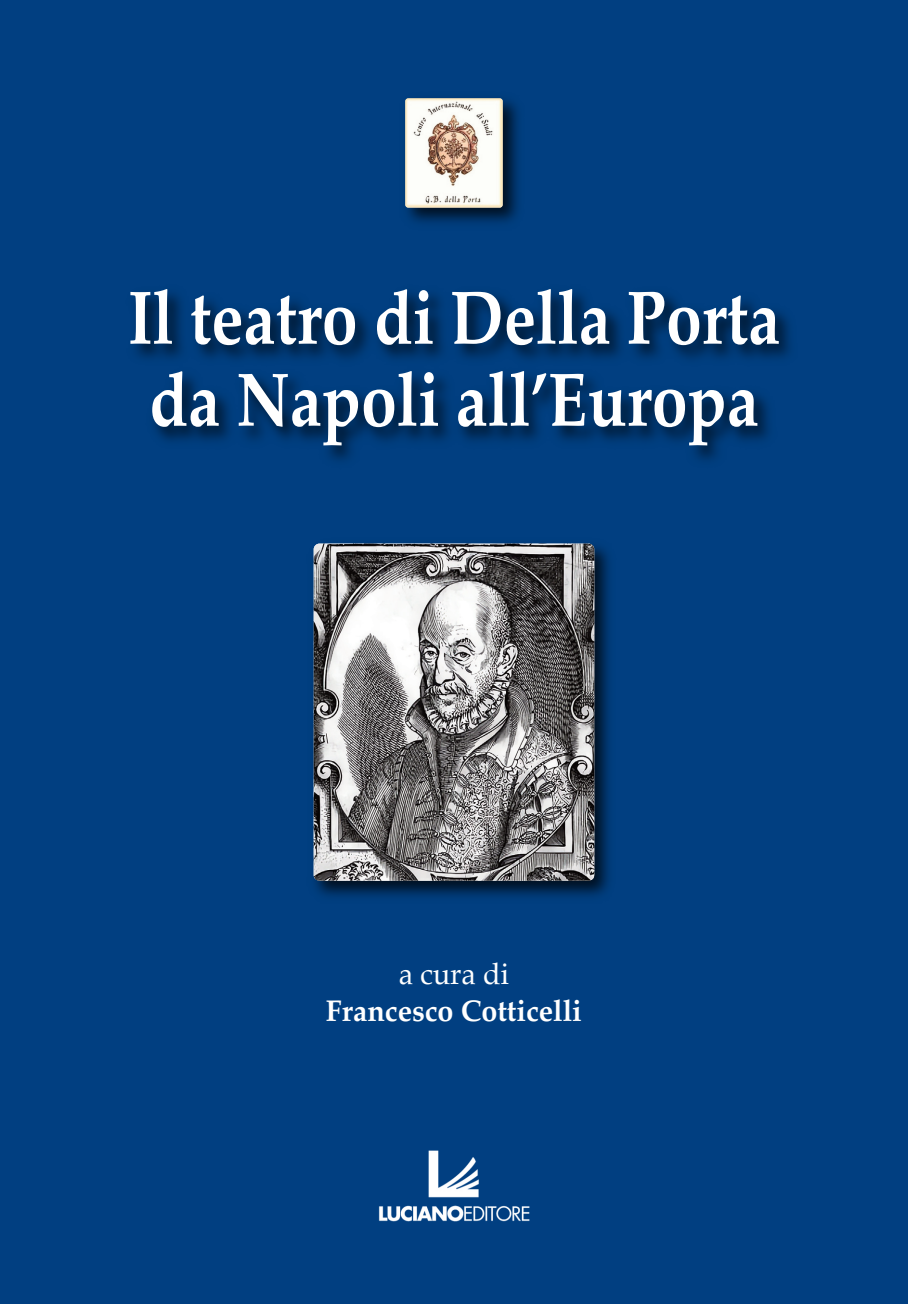
<style>
.page{position:relative;width:908px;height:1304px;background:#fff}
.page>*{position:absolute;margin:0;border:0;box-sizing:border-box;transform-origin:0 0}
.t1{font:700 76px "Palatino";color:#fff;scale:.84 1}
.t2{font:700 30px "Palatino";color:#fff;scale:.96 1}
.t3{font:30px "Palatino";color:#fff;scale:.96 1}
</style>
<div class="page">
<div style="left:0;top:0;width:907px;height:1304px;background:#013f81"></div>
<img style="left:378px;top:1150px;width:152px;height:72px">
<img style="left:311px;top:542px;width:301px;height:355px">
<img style="left:313px;top:544px;width:281px;height:337px;border-radius:6px">
<img style="left:407px;top:98px;width:112px;height:125px">
<img style="left:405px;top:98px;width:97px;height:110px;border-radius:3px">
<p class="t1" style="left:127px;top:281px;width:778px">Il teatro di Della Porta</p>
<p class="t1" style="left:149px;top:363px;width:727px">da Napoli all’Europa</p>
<p class="t3" style="left:398px;top:960px;width:116px">a cura di</p>
<p class="t2" style="left:326px;top:996px;width:268px">Francesco Cotticelli</p>
</div>
